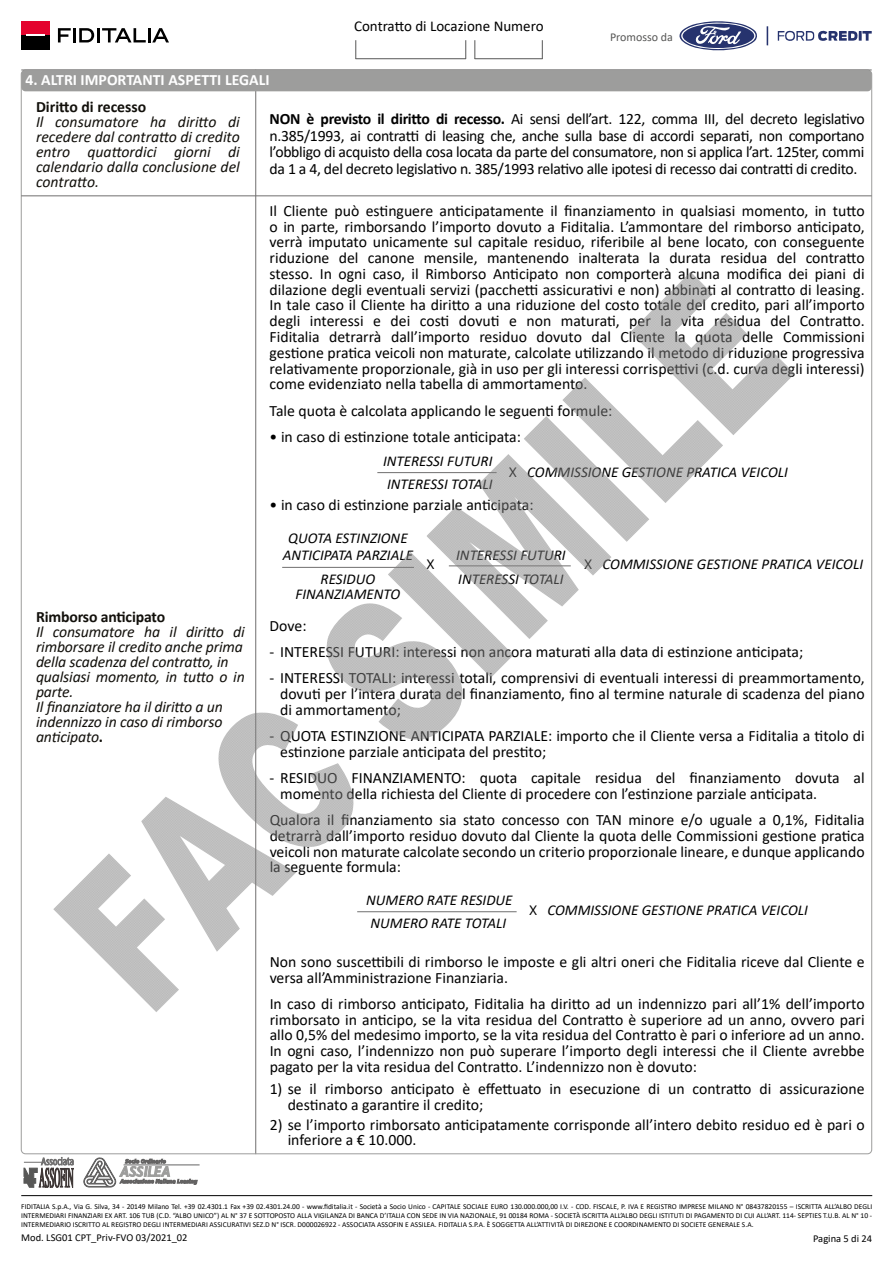
<style>
.page{position:relative;width:893px;height:1263px;background:#fff}
.page>*{position:absolute;margin:0;border:0;box-sizing:border-box;transform-origin:0 0}
.t1{font:15.75px/15.8px "Calibri";color:#000;text-align:justify}
.t2{font:italic 15.75px/15px "Calibri";letter-spacing:-.01em;color:#12100b;text-align:justify}
.t3{font:700 15.75px "Calibri";letter-spacing:-.01em;color:#12100b}
.t4{font:700 15.75px "Calibri";color:#fff}
.t5{font:italic 15px/16.5px "Calibri";color:#000;text-align:center}
.t6{font:15px "Calibri";color:#000}
.t7{font:12px "Calibri";color:#575756}
.t8{font:10.5px "Calibri";color:#000}
.t9{font:7.5px/9px "Calibri";color:#000;text-align:justify}
.s1{font-weight:700}
.s2{font-weight:300;font-style:normal;font-size:20.4px}
.s3{font-weight:700;font-style:normal}
</style>
<div class="page">
<hr style="left:255px;top:70px;width:1px;height:1084px;background:#706f6f">
<svg style="left:679px;top:21px;width:193px;height:30px"></svg>
<hr style="left:21px;top:1195px;width:851px;height:1px;background:#000">
<svg style="left:24px;top:1157px;width:49px;height:30px"></svg>
<svg style="left:84px;top:1158px;width:113px;height:29px"></svg>
<hr style="left:124px;top:1165px;width:76px;height:1px;background:#646363">
<svg style="left:355px;top:40px;width:1px;height:19px"></svg>
<svg style="left:465px;top:40px;width:1px;height:18px"></svg>
<hr style="left:356px;top:58px;width:110px;height:1px;background:#575756">
<svg style="left:475px;top:40px;width:1px;height:18px"></svg>
<svg style="left:542px;top:40px;width:1px;height:18px"></svg>
<hr style="left:475px;top:58px;width:68px;height:1px;background:#575756">
<div style="left:21px;top:21px;width:28px;height:15px;background:#e4032e"></div>
<div style="left:21px;top:35px;width:28px;height:15px;background:#000"></div>
<svg style="left:26px;top:34px;width:18px;height:2px"></svg>
<svg style="left:58px;top:28px;width:36px;height:14px"></svg>
<hr style="left:97px;top:28px;width:3px;height:14px;background:#000">
<svg style="left:102px;top:28px;width:67px;height:14px"></svg>
<hr style="left:21px;top:70px;width:851px;height:1px;background:#706f6f">
<hr style="left:21px;top:196px;width:851px;height:1px;background:#706f6f">
<hr style="left:282px;top:567px;width:132px;height:1px;background:#706f6f">
<hr style="left:357px;top:911px;width:160px;height:1px;background:#706f6f">
<hr style="left:377px;top:472px;width:120px;height:1px;background:#706f6f">
<div style="left:21px;top:70px;width:851px;height:21px;background:#9d9d9c;border-radius:4px"></div>
<img style="left:53px;top:854px;width:126px;height:158px">
<img style="left:141px;top:797px;width:155px;height:155px">
<img style="left:216px;top:712px;width:138px;height:136px">
<img style="left:326px;top:603px;width:137px;height:138px">
<img style="left:388px;top:552px;width:126px;height:126px;border-radius:23px">
<img style="left:426px;top:454px;width:185px;height:185px">
<img style="left:524px;top:416px;width:125px;height:126px;border-radius:23px">
<img style="left:562px;top:378px;width:161px;height:125px">
<img style="left:630px;top:272px;width:165px;height:163px">
<p class="t4" style="left:25px;top:69px;width:246px">4. ALTRI IMPORTANTI ASPETTI LEGALI</p>
<p class="t6" style="left:354px;top:16px;width:191px">Contratto di Locazione Numero</p>
<p class="t7" style="left:610px;top:29px;width:64px">Promosso da</p>
<p class="t3" style="left:36px;top:96px;width:112px">Diritto di recesso</p>
<p class="t2" style="left:36px;top:113px;width:205px">Il consumatore ha diritto di recedere dal contratto di credito entro quattordici giorni di calendario dalla conclusione del contratto.</p>
<p class="t1" style="left:270px;top:110px;width:596px;line-height:16.5px"><span class="s1">NON è previsto il diritto di recesso.</span> Ai sensi dell’art. 122, comma III, del decreto legislativo n.385/1993, ai contratti di leasing che, anche sulla base di accordi separati, non comportano l’obbligo di acquisto della cosa locata da parte del consumatore, non si applica l’art. 125ter, commi da 1 a 4, del decreto legislativo n. 385/1993 relativo alle ipotesi di recesso dai contratti di credito.</p>
<p class="t1" style="left:270px;top:202px;width:597px">Il Cliente può estinguere anticipatamente il finanziamento in qualsiasi momento, in tutto o in parte, rimborsando l’importo dovuto a Fiditalia. L’ammontare del rimborso anticipato, verrà imputato unicamente sul capitale residuo, riferibile al bene locato, con conseguente riduzione del canone mensile, mantenendo inalterata la durata residua del contratto stesso. In ogni caso, il Rimborso Anticipato non comporterà alcuna modifica dei piani di dilazione degli eventuali servizi (pacchetti assicurativi e non) abbinati al contratto di leasing.<br>In tale caso il Cliente ha diritto a una riduzione del costo totale del credito, pari all’importo degli interessi e dei costi dovuti e non maturati, per la vita residua del Contratto.<br>Fiditalia detrarrà dall’importo residuo dovuto dal Cliente la quota delle Commissioni gestione pratica veicoli non maturate, calcolate utilizzando il metodo di riduzione progressiva relativamente proporzionale, già in uso per gli interessi corrispettivi (c.d. curva degli interessi) come evidenziato nella tabella di ammortamento.</p>
<p class="t1" style="left:270px;top:402px;width:344px">Tale quota è calcolata applicando le seguenti formule:</p>
<p class="t1" style="left:270px;top:428px;width:253px">• in caso di estinzione totale anticipata:</p>
<p class="t5" style="left:383px;top:452px;width:111px">INTERESSI FUTURI</p>
<p class="t5" style="left:387px;top:475px;width:107px">INTERESSI TOTALI</p>
<p class="t5" style="left:509px;top:463px;width:280px"><span class="s2">x</span> COMMISSIONE GESTIONE PRATICA VEICOLI</p>
<p class="t1" style="left:270px;top:496px;width:266px">• in caso di estinzione parziale anticipata:</p>
<p class="t5" style="left:283px;top:529px;width:132px">QUOTA ESTINZIONE<br>ANTICIPATA PARZIALE</p>
<p class="t5" style="left:426px;top:555px;width:438px"><span class="s2">x</span> INTERESSI FUTURI <span class="s2">x</span> COMMISSIONE GESTIONE PRATICA VEICOLI</p>
<p class="t3" style="left:36px;top:606px;width:131px">Rimborso anticipato</p>
<p class="t2" style="left:36px;top:624px;width:210px;text-align:left">Il consumatore ha il diritto di rimborsare il credito anche prima della scadenza del contratto, in qualsiasi momento, in tutto o in parte.<br>Il finanziatore ha il diritto a un indennizzo in caso di rimborso anticipato<span class="s3">.</span></p>
<p class="t5" style="left:295px;top:570px;width:106px;line-height:15px">RESIDUO<br>FINANZIAMENTO</p>
<p class="t5" style="left:458px;top:570px;width:107px">INTERESSI TOTALI</p>
<p class="t1" style="left:270px;top:617px;width:38px">Dove:</p>
<p class="t1" style="left:270px;top:643px;width:535px">- INTERESSI FUTURI: interessi non ancora maturati alla data di estinzione anticipata;</p>
<p class="t1" style="left:280px;top:670px;width:586px;text-indent:-11px">- INTERESSI TOTALI: interessi totali, comprensivi di eventuali interessi di preammortamento, dovuti per l’intera durata del finanziamento, fino al termine naturale di scadenza del piano di ammortamento;</p>
<p class="t1" style="left:280px;top:727px;width:586px;text-indent:-11px">- QUOTA ESTINZIONE ANTICIPATA PARZIALE: importo che il Cliente versa a Fiditalia a titolo di estinzione parziale anticipata del prestito;</p>
<p class="t1" style="left:280px;top:769px;width:586px;text-indent:-11px">- RESIDUO FINANZIAMENTO: quota capitale residua del finanziamento dovuta al momento della richiesta del Cliente di procedere con l’estinzione parziale anticipata.</p>
<p class="t1" style="left:270px;top:811px;width:596px">Qualora il finanziamento sia stato concesso con TAN minore e/o uguale a 0,1%, Fiditalia detrarrà dall’importo residuo dovuto dal Cliente la quota delle Commissioni gestione pratica veicoli non maturate calcolate secondo un criterio proporzionale lineare, e dunque applicando la seguente formula:</p>
<p class="t5" style="left:366px;top:891px;width:148px">NUMERO RATE RESIDUE</p>
<p class="t5" style="left:371px;top:914px;width:137px">NUMERO RATE TOTALI</p>
<p class="t5" style="left:529px;top:901px;width:280px"><span class="s2">x</span> COMMISSIONE GESTIONE PRATICA VEICOLI</p>
<p class="t1" style="left:270px;top:953px;width:597px">Non sono suscettibili di rimborso le imposte e gli altri oneri che Fiditalia riceve dal Cliente e versa all’Amministrazione Finanziaria.</p>
<p class="t1" style="left:270px;top:995px;width:596px">In caso di rimborso anticipato, Fiditalia ha diritto ad un indennizzo pari all’1% dell’importo rimborsato in anticipo, se la vita residua del Contratto è superiore ad un anno, ovvero pari allo 0,5% del medesimo importo, se la vita residua del Contratto è pari o inferiore ad un anno.<br>In ogni caso, l’indennizzo non può superare l’importo degli interessi che il Cliente avrebbe pagato per la vita residua del Contratto. L’indennizzo non è dovuto:</p>
<p class="t1" style="left:288px;top:1081px;width:578px;text-indent:-18px">1) se il rimborso anticipato è effettuato in esecuzione di un contratto di assicurazione destinato a garantire il credito;</p>
<p class="t1" style="left:288px;top:1116px;width:578px;text-indent:-18px">2) se l’importo rimborsato anticipatamente corrisponde all’intero debito residuo ed è pari o inferiore a € 10.000.</p>
<p class="t9" style="left:21px;top:1202px;width:852px">FIDITALIA S.p.A., Via G. Silva, 34 - 20149 Milano Tel. +39 02.4301.1 Fax +39 02.4301.24.00 - www.fiditalia.it - Società a Socio Unico - CAPITALE SOCIALE EURO 130.000.000,00 I.V. - COD. FISCALE, P. IVA E REGISTRO IMPRESE MILANO N° 08437820155 – ISCRITTA ALL’ALBO DEGLI INTERMEDIARI FINANZIARI EX ART. 106 TUB (C.D. “ALBO UNICO”) AL N° 37 E SOTTOPOSTO ALLA VIGILANZA DI BANCA D’ITALIA CON SEDE IN VIA NAZIONALE, 91 00184 ROMA - SOCIETÀ ISCRITTA ALL’ALBO DEGLI ISTITUTI DI PAGAMENTO DI CUI ALL’ART. 114- SEPTIES T.U.B. AL N° 10 - INTERMEDIARIO ISCRITTO AL REGISTRO DEGLI INTERMEDIARI ASSICURATIVI SEZ.D N° ISCR. D000026922 - ASSOCIATA ASSOFIN E ASSILEA. FIDITALIA S.P.A. È SOGGETTA ALL’ATTIVITÀ DI DIREZIONE E COORDINAMENTO DI SOCIETE GENERALE S.A.</p>
<p class="t8" style="left:21px;top:1230px;width:168px">Mod. LSG01 CPT_Priv-FVO 03/2021_02</p>
<p class="t8" style="left:813px;top:1231px;width:61px">Pagina 5 di 24</p>
</div>
